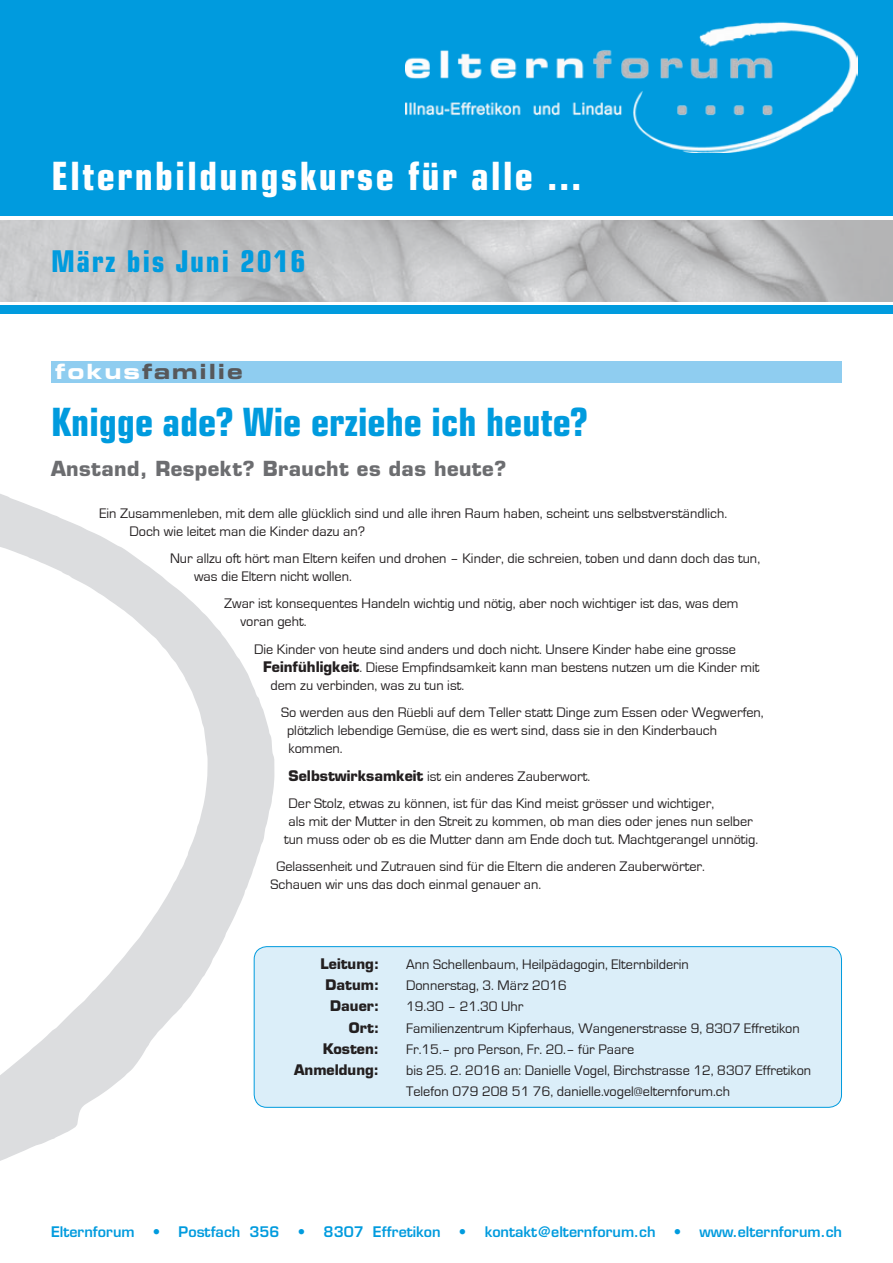
<style>
.page{position:relative;width:893px;height:1263px;background:#fff}
.page>*{position:absolute;margin:0;border:0;box-sizing:border-box;transform-origin:0 0}
.t1{font:700 condensed 39px "Eurostile";letter-spacing:.06em;color:#fff}
.t2{font:700 condensed 39px "Eurostile";color:#009bde}
.t3{font:700 condensed 30px "Eurostile";letter-spacing:.06em;color:#009bde}
.t4{font:21px "Eurostile Bold Extended Two";letter-spacing:.09em;color:#57585a}
.t5{font:700 20.25px "Eurostile";letter-spacing:.02em;color:#6c6d70}
.t6{font:14.25px/18px "Eurostile";color:#231f20}
.t7{font:600 14.25px "Eurostile";color:#009bde}
.t8{font:700 14.25px "Eurostile";color:#231f20}
.s1{color:#fff}
.s2{font-weight:700}
</style>
<div class="page">
<div style="left:0;top:0;width:893px;height:215px;background:#009bde"></div>
<img style="left:406px;top:21px;width:452px;height:132px">
<div style="left:0;top:305px;width:893px;height:8px;background:#009bde"></div>
<div style="left:51px;top:361px;width:791px;height:22px;background:#8fcdf0"></div>
<svg style="left:0;top:494px;width:274px;height:667px"></svg>
<div style="left:254px;top:947px;width:587px;height:160px;background:#dbeef9;border-radius:13px"></div>
<div style="left:254px;top:946px;width:588px;height:162px;border:1px solid #009bde;border-radius:13px"></div>
<h1 class="t1" style="left:51px;top:152px;width:531px">Elternbildungskurse für alle ...</h1>
<h2 class="t3" style="left:51px;top:244px;width:256px">März bis Juni 2016</h2>
<h3 class="t4" style="left:55px;top:357px;width:189px"><span class="s1">fokus</span>familie</h3>
<h1 class="t2" style="left:51px;top:398px;width:538px">Knigge ade? Wie erziehe ich heute?</h1>
<h3 class="t5" style="left:51px;top:456px;width:457px">Anstand, Respekt? Braucht es das heute?</h3>
<p class="t6" style="left:130px;top:504px;width:599px;text-indent:-30px">Ein Zusammenleben, mit dem alle glücklich sind und alle ihren Raum haben, scheint uns selbstverständlich.<br>Doch wie leitet man die Kinder dazu an?</p>
<p class="t6" style="left:194px;top:550px;width:568px;text-indent:-24px">Nur allzu oft hört man Eltern keifen und drohen – Kinder, die schreien, toben und dann doch das tun, was die Eltern nicht wollen.</p>
<p class="t6" style="left:241px;top:595px;width:500px;text-indent:-17px">Zwar ist konsequentes Handeln wichtig und nötig, aber noch wichtiger ist das, was dem voran geht.</p>
<p class="t6" style="left:254px;top:640px;width:484px">Die Kinder von heute sind anders und doch nicht. Unsere Kinder habe eine grosse</p>
<p class="t6" style="left:263px;top:658px;width:498px"><span class="s2">Feinfühligkeit</span>. Diese Empfindsamkeit kann man bestens nutzen um die Kinder mit</p>
<p class="t6" style="left:271px;top:676px;width:195px">dem zu verbinden, was zu tun ist.</p>
<p class="t6" style="left:287px;top:704px;width:478px;text-indent:-6px">So werden aus den Rüebli auf dem Teller statt Dinge zum Essen oder Wegwerfen, plötzlich lebendige Gemüse, die es wert sind, dass sie in den Kinderbauch kommen.</p>
<p class="t6" style="left:289px;top:762px;width:427px;line-height:27.3px"><span class="s2">Selbstwirksamkeit</span> ist ein anderes Zauberwort.<br>Der Stolz, etwas zu können, ist für das Kind meist grösser und wichtiger,</p>
<p class="t6" style="left:284px;top:812px;width:476px;text-align:center">als mit der Mutter in den Streit zu kommen, ob man dies oder jenes nun selber tun muss oder ob es die Mutter dann am Ende doch tut. Machtgerangel unnötig.</p>
<p class="t6" style="left:271px;top:858px;width:436px;text-indent:6px">Gelassenheit und Zutrauen sind für die Eltern die anderen Zauberwörter.<br>Schauen wir uns das doch einmal genauer an.</p>
<p class="t8" style="left:321px;top:955px;width:60px">Leitung:</p>
<p class="t6" style="left:406px;top:956px;width:284px">Ann Schellenbaum, Heilpädagogin, Elternbilderin</p>
<p class="t8" style="left:325px;top:976px;width:55px">Datum:</p>
<p class="t6" style="left:406px;top:977px;width:162px">Donnerstag, 3. März 2016</p>
<p class="t8" style="left:330px;top:997px;width:50px">Dauer:</p>
<p class="t6" style="left:406px;top:998px;width:119px">19.30 – 21.30 Uhr</p>
<p class="t8" style="left:349px;top:1018px;width:32px">Ort:</p>
<p class="t6" style="left:406px;top:1019px;width:395px">Familienzentrum Kipferhaus, Wangenerstrasse 9, 8307 Effretikon</p>
<p class="t8" style="left:323px;top:1040px;width:58px">Kosten:</p>
<p class="t6" style="left:406px;top:1040px;width:230px">Fr.15.– pro Person, Fr. 20.– für Paare</p>
<p class="t8" style="left:294px;top:1061px;width:87px">Anmeldung:</p>
<p class="t6" style="left:406px;top:1060px;width:407px;line-height:21.1px">bis 25. 2. 2016 an: Danielle Vogel, Birchstrasse 12, 8307 Effretikon<br>Telefon 079 208 51 76, danielle.vogel@elternforum.ch</p>
<p class="t7" style="left:51px;top:1222px;width:85px">Elternforum</p>
<p class="t7" style="left:153px;top:1222px;width:128px">• Postfach 356</p>
<p class="t7" style="left:298px;top:1222px;width:144px">• 8307 Effretikon</p>
<p class="t7" style="left:459px;top:1222px;width:198px">• kontakt@elternforum.ch</p>
<p class="t7" style="left:674px;top:1222px;width:170px">• www.elternforum.ch</p>
</div>
